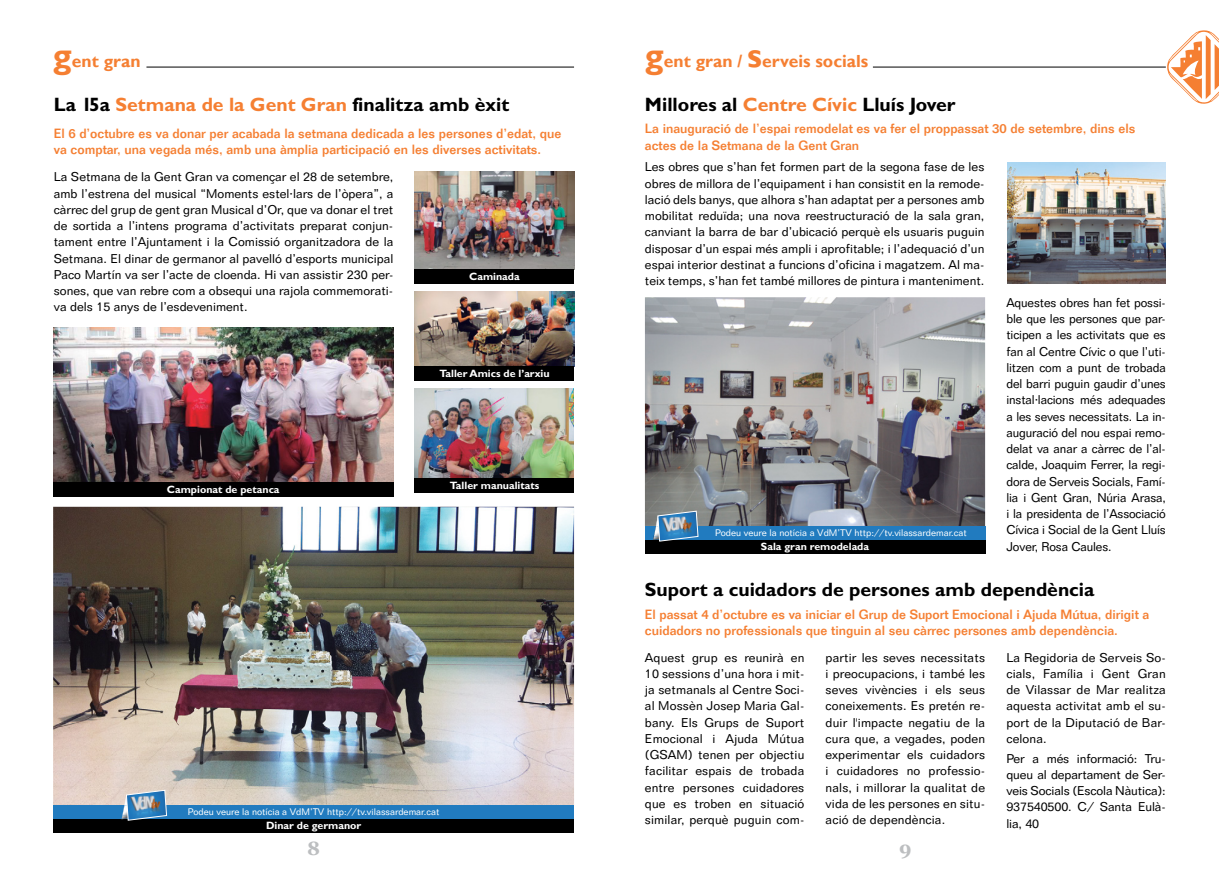
<style>
.page{position:relative;width:1219px;height:886px;background:#fff}
.page>*{position:absolute;margin:0;border:0;box-sizing:border-box;transform-origin:0 0}
.t1{font:700 19.38px "Gill Sans";color:#000}
.t2{font:700 19.25px "Georgia";color:#bcbec0}
.t3{font:700 17.5px "Gill Sans";color:#f57f32}
.t4{font:500 13.12px/16.2px "Folio";color:#f57f32}
.t5{font:12.5px/16.2px "Folio BT";color:#000;text-align:justify}
.t6{font:700 10.62px "Gill Sans";color:#fff}
.t7{font:9.38px "Folio BT";color:#fff}
.s1{font-size:35px}
.s2{color:#f57f32}
</style>
<div class="page">
<svg style="left:1167px;top:30px;width:52px;height:74px"></svg>
<hr style="left:146px;top:67px;width:428px;height:1px;background:#000">
<img style="left:53px;top:507px;width:521px;height:312px">
<img style="left:414px;top:172px;width:160px;height:97px">
<img style="left:414px;top:291px;width:160px;height:75px">
<hr style="left:873px;top:67px;width:293px;height:1px;background:#000">
<img style="left:53px;top:327px;width:340px;height:155px">
<img style="left:414px;top:388px;width:160px;height:90px">
<img style="left:645px;top:297px;width:340px;height:229px">
<img style="left:1007px;top:163px;width:158px;height:120px">
<div style="left:415px;top:269px;width:159px;height:14px;background:#000"></div>
<div style="left:53px;top:482px;width:340px;height:14px;background:#000"></div>
<div style="left:415px;top:366px;width:159px;height:14px;background:#000"></div>
<div style="left:415px;top:478px;width:159px;height:14px;background:#000"></div>
<div style="left:53px;top:819px;width:521px;height:14px;background:#000"></div>
<div style="left:645px;top:539px;width:340px;height:15px;background:#000"></div>
<div style="left:645px;top:526px;width:340px;height:13px;background:#217bbf"></div>
<svg style="left:653px;top:511px;width:45px;height:30px"></svg>
<div style="left:53px;top:805px;width:521px;height:13px;background:#217bbf"></div>
<svg style="left:121px;top:790px;width:46px;height:30px"></svg>
<h3 class="t3" style="left:53px;top:51px;width:89px"><span class="s1">g</span>ent gran</h3>
<h3 class="t3" style="left:645px;top:51px;width:225px"><span class="s1">g</span>ent gran / <span class="s1">s</span>erveis socials</h3>
<h1 class="t1" style="left:54px;top:93px;width:457px">La 15a <span class="s2">Setmana de la Gent Gran</span> finalitza amb èxit</h1>
<p class="t4" style="left:54px;top:125px;width:509px">El 6 d’octubre es va donar per acabada la setmana dedicada a les persones d’edat, que va comptar, una vegada més, amb una àmplia participació en les diverses activitats.</p>
<p class="t5" style="left:54px;top:169px;width:341px">La Setmana de la Gent Gran va començar el 28 de setembre, amb l’estrena del musical “Moments estel·lars de l’òpera”, a càrrec del grup de gent gran Musical d’Or, que va donar el tret de sortida a l’intens programa d’activitats preparat conjun&shy;tament entre l’Ajuntament i la Comissió organitzadora de la Setmana. El dinar de germanor al pavelló d’esports municipal Paco Martín va ser l’acte de cloenda. Hi van assistir 230 per&shy;sones, que van rebre com a obsequi una rajola commemorati&shy;va dels 15 anys de l’esdeveniment.</p>
<p class="t6" style="left:167px;top:483px;width:114px">Campionat de petanca</p>
<p class="t6" style="left:469px;top:270px;width:52px">Caminada</p>
<p class="t6" style="left:439px;top:367px;width:112px">Taller Amics de l’arxiu</p>
<p class="t6" style="left:450px;top:479px;width:91px">Taller manualitats</p>
<h1 class="t1" style="left:645px;top:93px;width:312px">Millores al <span class="s2">Centre Cívic</span> Lluís Jover</h1>
<p class="t4" style="left:645px;top:121px;width:492px">La inauguració de l’espai remodelat es va fer el proppassat 30 de setembre, dins els actes de la Setmana de la Gent Gran</p>
<p class="t5" style="left:645px;top:159px;width:341px">Les obres que s’han fet formen part de la segona fase de les obres de millora de l’equipament i han consistit en la remode&shy;lació dels banys, que alhora s’han adaptat per a persones amb mobilitat reduïda; una nova reestructuració de la sala gran, canviant la barra de bar d’ubicació perquè els usuaris puguin disposar d’un espai més ampli i aprofitable; i l’adequació d’un espai interior destinat a funcions d’oficina i magatzem. Al ma&shy;teix temps, s’han fet també millores de pintura i manteniment.</p>
<p class="t5" style="left:1006px;top:294px;width:161px">Aquestes obres han fet possi&shy;ble que les persones que par&shy;ticipen a les activitats que es fan al Centre Cívic o que l’uti&shy;litzen com a punt de trobada del barri puguin gaudir d’unes instal·lacions més adequades a les seves necessitats. La in&shy;auguració del nou espai remo&shy;delat va anar a càrrec de l’al&shy;calde, Joaquim Ferrer, la regi&shy;dora de Serveis Socials, Famí&shy;lia i Gent Gran, Núria Arasa, i la presidenta de l’Associació Cívica i Social de la Gent Lluís Jover, Rosa Caules.</p>
<p class="t7" style="left:715px;top:527px;width:253px">Podeu veure la notícia a VdM’TV http://tv.vilassardemar.cat</p>
<p class="t6" style="left:761px;top:540px;width:110px">Sala gran remodelada</p>
<h1 class="t1" style="left:645px;top:578px;width:451px">Suport a cuidadors de persones amb dependència</h1>
<p class="t4" style="left:645px;top:606px;width:506px">El passat 4 d’octubre es va iniciar el Grup de Suport Emocional i Ajuda Mútua, dirigit a cuidadors no professionals que tinguin al seu càrrec persones amb dependència.</p>
<p class="t5" style="left:645px;top:649px;width:161px">Aquest grup es reunirà en 10 sessions d’una hora i mit&shy;ja setmanals al Centre Soci&shy;al Mossèn Josep Maria Gal&shy;bany. Els Grups de Suport Emocional i Ajuda Mútua (GSAM) tenen per objectiu facilitar espais de trobada entre persones cuidadores que es troben en situació similar, perquè puguin com-</p>
<p class="t5" style="left:826px;top:649px;width:161px">partir les seves necessitats i preocupacions, i també les seves vivències i els seus coneixements. Es pretén re&shy;duir l'impacte negatiu de la cura que, a vegades, poden experimentar els cuidadors i cuidadores no professio&shy;nals, i millorar la qualitat de vida de les persones en situ&shy;ació de dependència.</p>
<p class="t5" style="left:1006px;top:649px;width:161px">La Regidoria de Serveis So&shy;cials, Família i Gent Gran de Vilassar de Mar realitza aquesta activitat amb el su&shy;port de la Diputació de Bar&shy;celona.</p>
<p class="t5" style="left:1006px;top:750px;width:161px">Per a més informació: Tru&shy;queu al departament de Ser&shy;veis Socials (Escola Nàutica):<br>937540500. C/ Santa Eulà&shy;lia, 40</p>
<p class="t7" style="left:188px;top:806px;width:253px">Podeu veure la notícia a VdM’TV http://tv.vilassardemar.cat</p>
<h2 class="t2" style="left:307px;top:836px;width:15px">8</h2>
<h2 class="t2" style="left:899px;top:836px;width:14px">9</h2>
<p class="t6" style="left:266px;top:819px;width:97px">Dinar de germanor</p>
</div>
